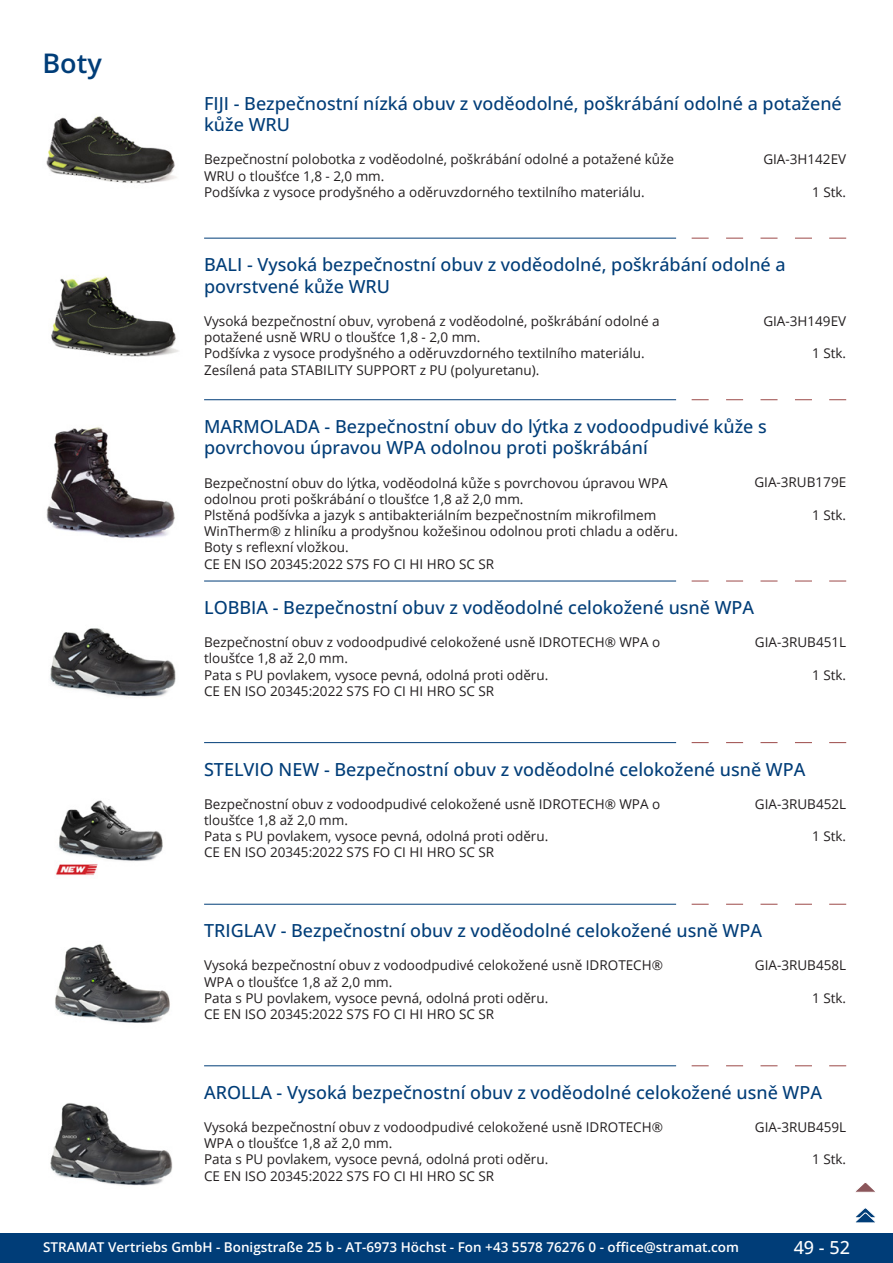
<style>
.page{position:relative;width:893px;height:1263px;background:#fff}
.page>*{position:absolute;margin:0;border:0;box-sizing:border-box;transform-origin:0 0}
.GruppeName{font:600 27px "Open Sans";color:#003d78}
.ArtikelName{font:500 18px/21.6px "Open Sans";color:#003d78}
.t1{font:500 18px "Open Sans";color:#fff}
.Beschreibung{font:13.5px/16.2px "Open Sans";color:#231f20}
.ArtikelNummer{font:13.5px "Open Sans";color:#231f20}
.t2{font:600 13.5px "Open Sans";color:#fff}
</style>
<div class="page">
<div style="left:0;top:1233px;width:893px;height:30px;background:#003d78"></div>
<img style="left:46px;top:116px;width:131px;height:68px">
<img style="left:51px;top:276px;width:128px;height:81px">
<svg style="left:692px;top:238px;width:17px;height:1px"></svg>
<svg style="left:726px;top:238px;width:17px;height:1px"></svg>
<svg style="left:760px;top:238px;width:17px;height:1px"></svg>
<svg style="left:795px;top:238px;width:17px;height:1px"></svg>
<svg style="left:829px;top:238px;width:17px;height:1px"></svg>
<hr style="left:204px;top:238px;width:472px;height:1px;background:#003d78">
<img style="left:46px;top:427px;width:129px;height:111px">
<svg style="left:692px;top:399px;width:17px;height:1px"></svg>
<svg style="left:726px;top:399px;width:17px;height:1px"></svg>
<svg style="left:760px;top:399px;width:17px;height:1px"></svg>
<svg style="left:795px;top:399px;width:17px;height:1px"></svg>
<svg style="left:829px;top:399px;width:17px;height:1px"></svg>
<hr style="left:204px;top:399px;width:472px;height:1px;background:#003d78">
<img style="left:50px;top:628px;width:126px;height:70px">
<svg style="left:692px;top:581px;width:17px;height:1px"></svg>
<svg style="left:726px;top:581px;width:17px;height:1px"></svg>
<svg style="left:760px;top:581px;width:17px;height:1px"></svg>
<svg style="left:795px;top:581px;width:17px;height:1px"></svg>
<svg style="left:829px;top:581px;width:17px;height:1px"></svg>
<hr style="left:204px;top:581px;width:472px;height:1px;background:#003d78">
<img style="left:55px;top:800px;width:108px;height:75px">
<svg style="left:692px;top:742px;width:17px;height:1px"></svg>
<svg style="left:726px;top:742px;width:17px;height:1px"></svg>
<svg style="left:760px;top:742px;width:17px;height:1px"></svg>
<svg style="left:795px;top:742px;width:17px;height:1px"></svg>
<svg style="left:829px;top:742px;width:17px;height:1px"></svg>
<hr style="left:204px;top:742px;width:472px;height:1px;background:#003d78">
<img style="left:55px;top:944px;width:115px;height:79px">
<svg style="left:692px;top:904px;width:17px;height:1px"></svg>
<svg style="left:726px;top:904px;width:17px;height:1px"></svg>
<svg style="left:760px;top:904px;width:17px;height:1px"></svg>
<svg style="left:795px;top:904px;width:17px;height:1px"></svg>
<svg style="left:829px;top:904px;width:17px;height:1px"></svg>
<hr style="left:204px;top:904px;width:472px;height:1px;background:#003d78">
<img style="left:50px;top:1103px;width:123px;height:83px">
<svg style="left:692px;top:1065px;width:17px;height:1px"></svg>
<svg style="left:726px;top:1065px;width:17px;height:1px"></svg>
<svg style="left:760px;top:1065px;width:17px;height:1px"></svg>
<svg style="left:795px;top:1065px;width:17px;height:1px"></svg>
<svg style="left:829px;top:1065px;width:17px;height:1px"></svg>
<hr style="left:204px;top:1065px;width:472px;height:1px;background:#003d78">
<svg style="left:856px;top:1183px;width:19px;height:9px"></svg>
<svg style="left:855px;top:1208px;width:21px;height:15px"></svg>
<p class="GruppeName" style="left:43px;top:44px;width:61px">Boty</p>
<p class="ArtikelName" style="left:204px;top:92px;width:639px">FIJI - Bezpečnostní nízká obuv z voděodolné, poškrábání odolné a potažené kůže WRU</p>
<p class="Beschreibung" style="left:204px;top:151px;width:471px">Bezpečnostní polobotka z voděodolné, poškrábání odolné a potažené kůže<br>WRU o tloušťce 1,8 - 2,0 mm.<br>Podšívka z vysoce prodyšného a oděruvzdorného textilního materiálu.</p>
<p class="ArtikelNummer" style="left:763px;top:150px;width:84px">GIA-3H142EV</p>
<p class="ArtikelNummer" style="left:812px;top:182px;width:36px">1 Stk.</p>
<p class="ArtikelName" style="left:204px;top:253px;width:583px">BALI - Vysoká bezpečnostní obuv z voděodolné, poškrábání odolné a povrstvené kůže WRU</p>
<p class="Beschreibung" style="left:204px;top:313px;width:457px">Vysoká bezpečnostní obuv, vyrobená z voděodolné, poškrábání odolné a potažené usně WRU o tloušťce 1,8 - 2,0 mm.<br>Podšívka z vysoce prodyšného a oděruvzdorného textilního materiálu.<br>Zesílená pata STABILITY SUPPORT z PU (polyuretanu).</p>
<p class="ArtikelNummer" style="left:763px;top:312px;width:84px">GIA-3H149EV</p>
<p class="ArtikelNummer" style="left:812px;top:344px;width:36px">1 Stk.</p>
<p class="ArtikelName" style="left:204px;top:415px;width:564px">MARMOLADA - Bezpečnostní obuv do lýtka z vodoodpudivé kůže s povrchovou úpravou WPA odolnou proti poškrábání</p>
<p class="Beschreibung" style="left:204px;top:474px;width:475px">Bezpečnostní obuv do lýtka, voděodolná kůže s povrchovou úpravou WPA odolnou proti poškrábání o tloušťce 1,8 až 2,0 mm.<br>Plstěná podšívka a jazyk s antibakteriálním bezpečnostním mikrofilmem WinTherm® z hliníku a prodyšnou kožešinou odolnou proti chladu a oděru.<br>Boty s reflexní vložkou.<br>CE EN ISO 20345:2022 S7S FO CI HI HRO SC SR</p>
<p class="ArtikelNummer" style="left:754px;top:473px;width:93px">GIA-3RUB179E</p>
<p class="ArtikelNummer" style="left:812px;top:506px;width:36px">1 Stk.</p>
<p class="ArtikelName" style="left:204px;top:596px;width:552px">LOBBIA - Bezpečnostní obuv z voděodolné celokožené usně WPA</p>
<p class="Beschreibung" style="left:204px;top:634px;width:458px">Bezpečnostní obuv z vodoodpudivé celokožené usně IDROTECH® WPA o tloušťce 1,8 až 2,0 mm.<br>Pata s PU povlakem, vysoce pevná, odolná proti oděru.<br>CE EN ISO 20345:2022 S7S FO CI HI HRO SC SR</p>
<p class="ArtikelNummer" style="left:755px;top:633px;width:93px">GIA-3RUB451L</p>
<p class="ArtikelNummer" style="left:812px;top:665px;width:36px">1 Stk.</p>
<p class="ArtikelName" style="left:204px;top:758px;width:603px">STELVIO NEW - Bezpečnostní obuv z voděodolné celokožené usně WPA</p>
<p class="Beschreibung" style="left:204px;top:795px;width:458px">Bezpečnostní obuv z vodoodpudivé celokožené usně IDROTECH® WPA o tloušťce 1,8 až 2,0 mm.<br>Pata s PU povlakem, vysoce pevná, odolná proti oděru.<br>CE EN ISO 20345:2022 S7S FO CI HI HRO SC SR</p>
<p class="ArtikelNummer" style="left:755px;top:794px;width:93px">GIA-3RUB452L</p>
<p class="ArtikelNummer" style="left:812px;top:827px;width:36px">1 Stk.</p>
<p class="ArtikelName" style="left:204px;top:919px;width:559px">TRIGLAV - Bezpečnostní obuv z voděodolné celokožené usně WPA</p>
<p class="Beschreibung" style="left:204px;top:957px;width:460px">Vysoká bezpečnostní obuv z vodoodpudivé celokožené usně IDROTECH® WPA o tloušťce 1,8 až 2,0 mm.<br>Pata s PU povlakem, vysoce pevná, odolná proti oděru.<br>CE EN ISO 20345:2022 S7S FO CI HI HRO SC SR</p>
<p class="ArtikelNummer" style="left:755px;top:956px;width:93px">GIA-3RUB458L</p>
<p class="ArtikelNummer" style="left:812px;top:988px;width:36px">1 Stk.</p>
<p class="ArtikelName" style="left:204px;top:1081px;width:619px">AROLLA - Vysoká bezpečnostní obuv z voděodolné celokožené usně WPA</p>
<p class="Beschreibung" style="left:204px;top:1119px;width:460px">Vysoká bezpečnostní obuv z vodoodpudivé celokožené usně IDROTECH® WPA o tloušťce 1,8 až 2,0 mm.<br>Pata s PU povlakem, vysoce pevná, odolná proti oděru.<br>CE EN ISO 20345:2022 S7S FO CI HI HRO SC SR</p>
<p class="ArtikelNummer" style="left:755px;top:1118px;width:93px">GIA-3RUB459L</p>
<p class="ArtikelNummer" style="left:812px;top:1150px;width:36px">1 Stk.</p>
<p class="t2" style="left:43px;top:1238px;width:698px">STRAMAT Vertriebs GmbH - Bonigstraße 25 b - AT-6973 Höchst - Fon +43 5578 76276 0 - office@stramat.com</p>
<h2 class="t1" style="left:794px;top:1234px;width:58px">49 - 52</h2>
</div>
